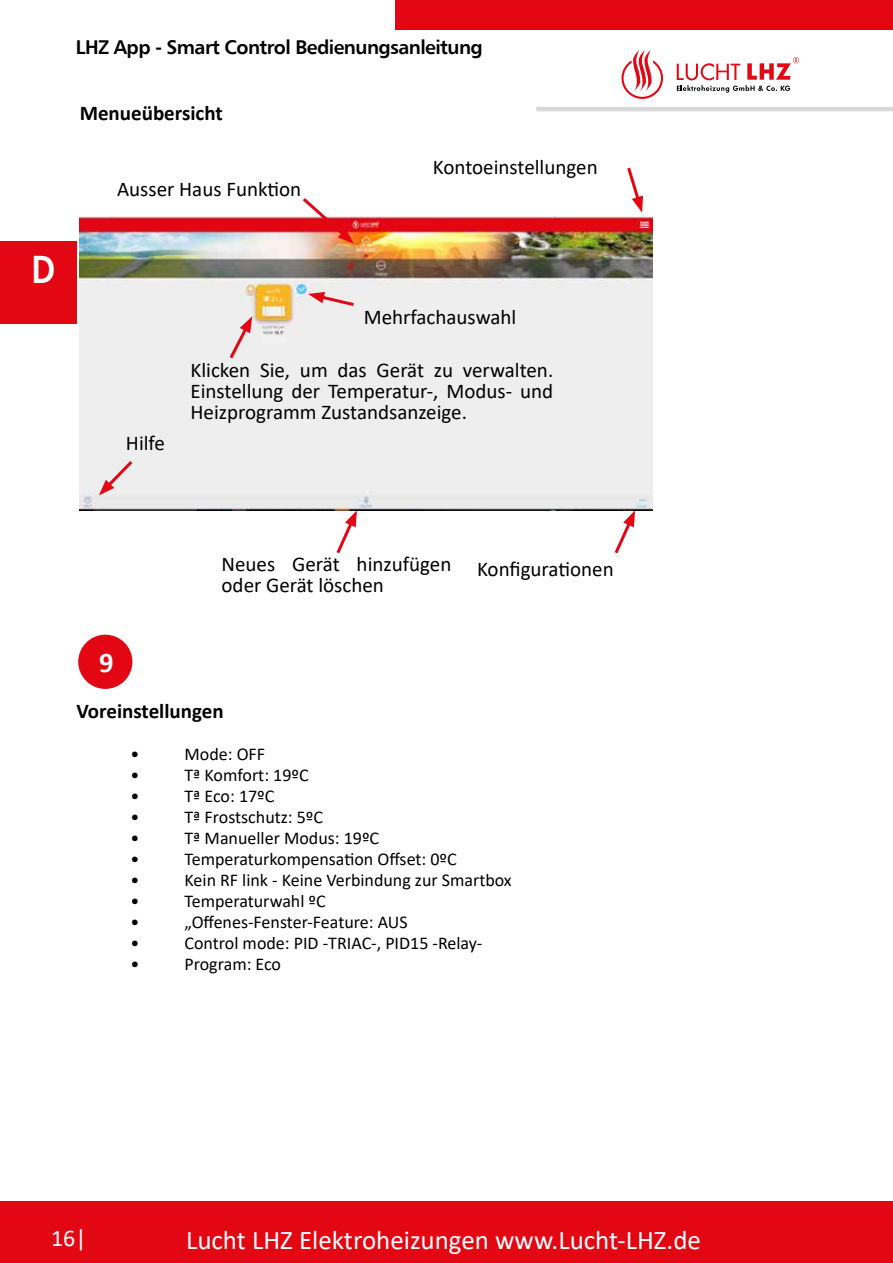
<style>
.page{position:relative;width:893px;height:1263px;background:#fff}
.page>*{position:absolute;margin:0;border:0;box-sizing:border-box;transform-origin:0 0}
.t1{font:38.55px "Humanist 777 BT Bold B";color:#fff;scale:.85 1}
.t2{font:700 28.5px "Calibri";color:#fff}
.t3{font:27px "Calibri";color:#fff}
.t4{font:24px "Calibri";color:#fff}
.t5{font:21px/21px "Calibri";color:#000}
.t6{font:700 21px "Calibri";color:#000}
.t7{font:19.5px "Humanist 777 BT Bold B";letter-spacing:-.03em;color:#000}
.t8{font:18px "Calibri";color:#000}
</style>
<div class="page">
<svg style="left:621px;top:50px;width:42px;height:49px"></svg>
<svg style="left:677px;top:57px;width:122px;height:36px"></svg>
<div style="left:0;top:1202px;width:893px;height:61px;background:#e30613"></div>
<div style="left:396px;top:0;width:497px;height:30px;background:#e30613"></div>
<div style="left:0;top:241px;width:77px;height:83px;background:#e30613"></div>
<hr style="left:536px;top:107px;width:357px;height:4px;background:#d8d8d8">
<img style="left:80px;top:216px;width:573px;height:294px">
<svg style="left:99px;top:458px;width:37px;height:37px"></svg>
<svg style="left:334px;top:510px;width:23px;height:44px"></svg>
<svg style="left:612px;top:510px;width:23px;height:44px"></svg>
<svg style="left:627px;top:167px;width:16px;height:46px"></svg>
<svg style="left:300px;top:198px;width:54px;height:46px"></svg>
<svg style="left:308px;top:292px;width:49px;height:16px"></svg>
<svg style="left:227px;top:316px;width:25px;height:46px"></svg>
<div style="left:78px;top:635px;width:54px;height:54px;background:#e30613;border-radius:50%"></div>
<p class="t7" style="left:76px;top:35px;width:408px">LHZ App - Smart Control Bedienungsanleitung</p>
<h1 class="t1" style="left:32px;top:245px;width:29px">D</h1>
<p class="t6" style="left:80px;top:98px;width:145px">Menueübersicht</p>
<p class="t5" style="left:117px;top:178px;width:186px">Ausser Haus Funktion</p>
<p class="t5" style="left:433px;top:156px;width:166px">Kontoeinstellungen</p>
<p class="t5" style="left:364px;top:306px;width:154px">Mehrfachauswahl</p>
<p class="t5" style="left:126px;top:432px;width:41px">Hilfe</p>
<p class="t5" style="left:190px;top:359px;width:364px;text-align:justify">Klicken Sie, um das Gerät zu verwalten.<br>Einstellung der Temperatur-, Modus- und Heizprogramm Zustandsanzeige.</p>
<h2 class="t2" style="left:99px;top:643px;width:16px">9</h2>
<p class="t5" style="left:222px;top:553px;width:231px">Neues Gerät hinzufügen oder Gerät löschen</p>
<p class="t5" style="left:477px;top:558px;width:138px">Konfigurationen</p>
<p class="t6" style="left:77px;top:696px;width:149px">Voreinstellungen</p>
<p class="t8" style="left:131px;top:741px;width:10px">•</p>
<p class="t8" style="left:185px;top:741px;width:82px">Mode: OFF</p>
<p class="t8" style="left:131px;top:762px;width:10px">•</p>
<p class="t8" style="left:185px;top:762px;width:126px">Tª Komfort: 19ºC</p>
<p class="t8" style="left:131px;top:783px;width:10px">•</p>
<p class="t8" style="left:185px;top:783px;width:91px">Tª Eco: 17ºC</p>
<p class="t8" style="left:131px;top:804px;width:10px">•</p>
<p class="t8" style="left:185px;top:804px;width:140px">Tª Frostschutz: 5ºC</p>
<p class="t8" style="left:131px;top:825px;width:10px">•</p>
<p class="t8" style="left:185px;top:825px;width:196px">Tª Manueller Modus: 19ºC</p>
<p class="t8" style="left:131px;top:846px;width:10px">•</p>
<p class="t8" style="left:185px;top:846px;width:274px">Temperaturkompensation Offset: 0ºC</p>
<p class="t8" style="left:131px;top:867px;width:10px">•</p>
<p class="t8" style="left:185px;top:867px;width:329px">Kein RF link - Keine Verbindung zur Smartbox</p>
<p class="t8" style="left:131px;top:888px;width:10px">•</p>
<p class="t8" style="left:185px;top:888px;width:143px">Temperaturwahl ºC</p>
<p class="t8" style="left:131px;top:909px;width:10px">•</p>
<p class="t8" style="left:185px;top:909px;width:225px">„Offenes-Fenster-Feature: AUS</p>
<p class="t8" style="left:131px;top:930px;width:10px">•</p>
<p class="t8" style="left:185px;top:930px;width:299px">Control mode: PID -TRIAC-, PID15 -Relay-</p>
<p class="t8" style="left:131px;top:951px;width:10px">•</p>
<p class="t8" style="left:185px;top:951px;width:98px">Program: Eco</p>
<h3 class="t4" style="left:51px;top:1222px;width:37px">16|</h3>
<h3 class="t3" style="left:186px;top:1221px;width:516px">Lucht LHZ Elektroheizungen www.Lucht-LHZ.de</h3>
</div>
